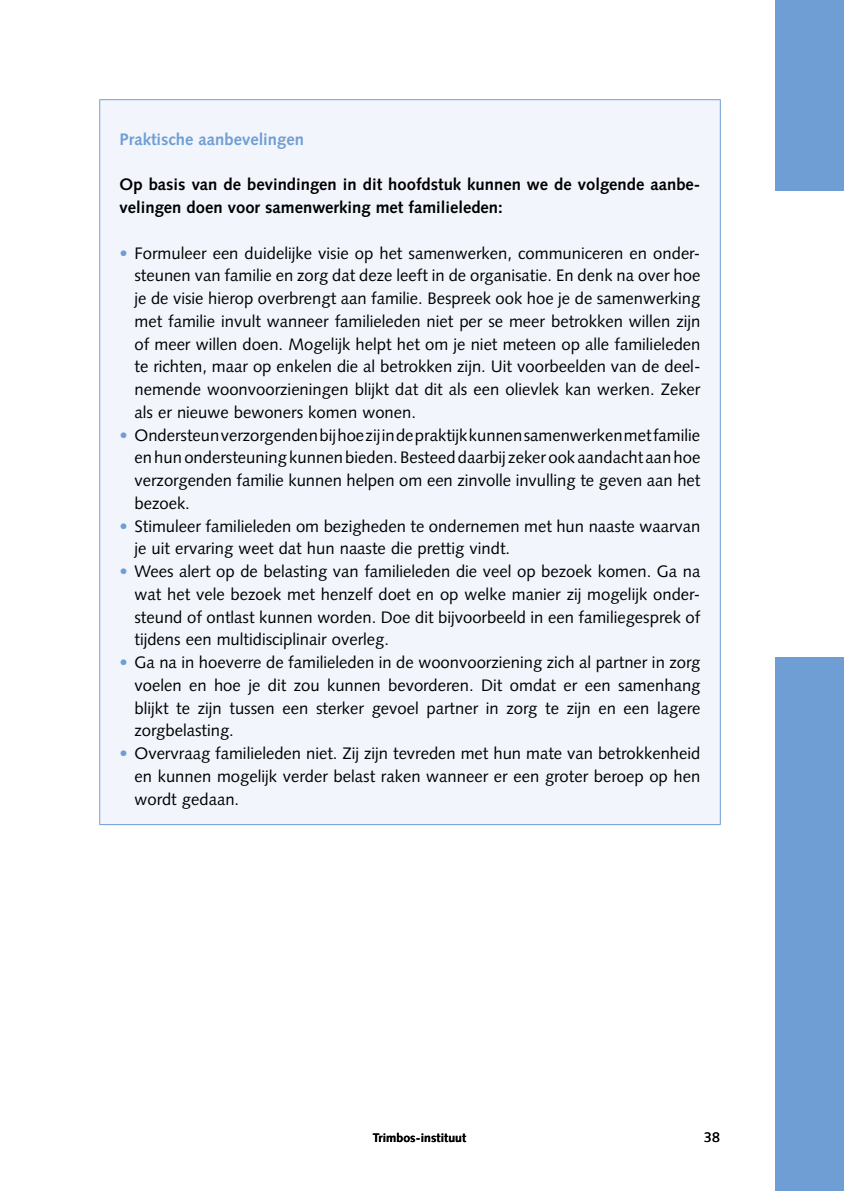
<style>
.page{position:relative;width:844px;height:1191px;background:#fff}
.page>*{position:absolute;margin:0;border:0;box-sizing:border-box;transform-origin:0 0}
.t1{font:16.62px/22.8px "Syntax LT Std";color:#000;text-align:justify}
.t2{font:700 16.62px/22.8px "Syntax LT Std";color:#000}
.t3{font:700 16.62px "Syntax LT Std";color:#6f9ed4}
.t4{font:14px "Syntax LT Std";color:#000}
.t5{font:700 12.25px "Syntax LT Std";letter-spacing:.005em;color:#000}
.s1{color:#6f9ed4}
</style>
<div class="page">
<div style="left:775px;top:657px;width:68px;height:534px;background:#6f9ed4"></div>
<div style="left:775px;top:0;width:68px;height:190px;background:#6f9ed4"></div>
<div style="left:100px;top:100px;width:620px;height:724px;background:#f2f5fc"></div>
<hr style="left:99px;top:99px;width:621px;height:1px;background:#6f9ed4">
<hr style="left:99px;top:100px;width:1px;height:724px;background:#6f9ed4">
<hr style="left:719px;top:100px;width:1px;height:724px;background:#6f9ed4">
<hr style="left:99px;top:824px;width:621px;height:1px;background:#6f9ed4">
<p class="t3" style="left:119px;top:129px;width:186px">Praktische aanbevelingen</p>
<p class="t2" style="left:119px;top:173px;width:582px">Op basis van de bevindingen in dit hoofdstuk kunnen we de volgende aanbe&shy;velingen doen voor samenwerking met familieleden:</p>
<p class="t1" style="left:134px;top:241px;width:567px;text-indent:-15px"><span class="s1">•</span> Formuleer een duidelijke visie op het samenwerken, communiceren en onder&shy;steunen van familie en zorg dat deze leeft in de organisatie. En denk na over hoe je de visie hierop overbrengt aan familie. Bespreek ook hoe je de samenwerking met familie invult wanneer familieleden niet per se meer betrokken willen zijn of meer willen doen. Mogelijk helpt het om je niet meteen op alle familieleden te richten, maar op enkelen die al betrokken zijn. Uit voorbeelden van de deel&shy;nemende woonvoorzieningen blijkt dat dit als een olievlek kan werken. Zeker als er nieuwe bewoners komen wonen.</p>
<p class="t1" style="left:134px;top:423px;width:567px;text-indent:-15px"><span class="s1">•</span> Ondersteun verzorgenden bij hoe zij in de praktijk kunnen samenwerken met familie en hun ondersteuning kunnen bieden. Besteed daarbij zeker ook aandacht aan hoe verzorgenden familie kunnen helpen om een zinvolle invulling te geven aan het bezoek.</p>
<p class="t1" style="left:134px;top:514px;width:567px;text-indent:-15px"><span class="s1">•</span> Stimuleer familieleden om bezigheden te ondernemen met hun naaste waarvan je uit ervaring weet dat hun naaste die prettig vindt.</p>
<p class="t1" style="left:134px;top:560px;width:567px;text-indent:-15px"><span class="s1">•</span> Wees alert op de belasting van familieleden die veel op bezoek komen. Ga na wat het vele bezoek met henzelf doet en op welke manier zij mogelijk onder&shy;steund of ontlast kunnen worden. Doe dit bijvoorbeeld in een familiegesprek of tijdens een multidisciplinair overleg.</p>
<p class="t1" style="left:134px;top:651px;width:567px;text-indent:-15px"><span class="s1">•</span> Ga na in hoeverre de familieleden in de woonvoorziening zich al partner in zorg voelen en hoe je dit zou kunnen bevorderen. Dit omdat er een samenhang blijkt te zijn tussen een sterker gevoel partner in zorg te zijn en een lagere zorgbelasting.</p>
<p class="t1" style="left:134px;top:742px;width:567px;text-indent:-15px"><span class="s1">•</span> Overvraag familieleden niet. Zij zijn tevreden met hun mate van betrokkenheid en kunnen mogelijk verder belast raken wanneer er een groter beroep op hen wordt gedaan.</p>
<p class="t5" style="left:372px;top:1131px;width:95px">Trimbos-instituut</p>
<p class="t4" style="left:704px;top:1129px;width:17px">38</p>
</div>
